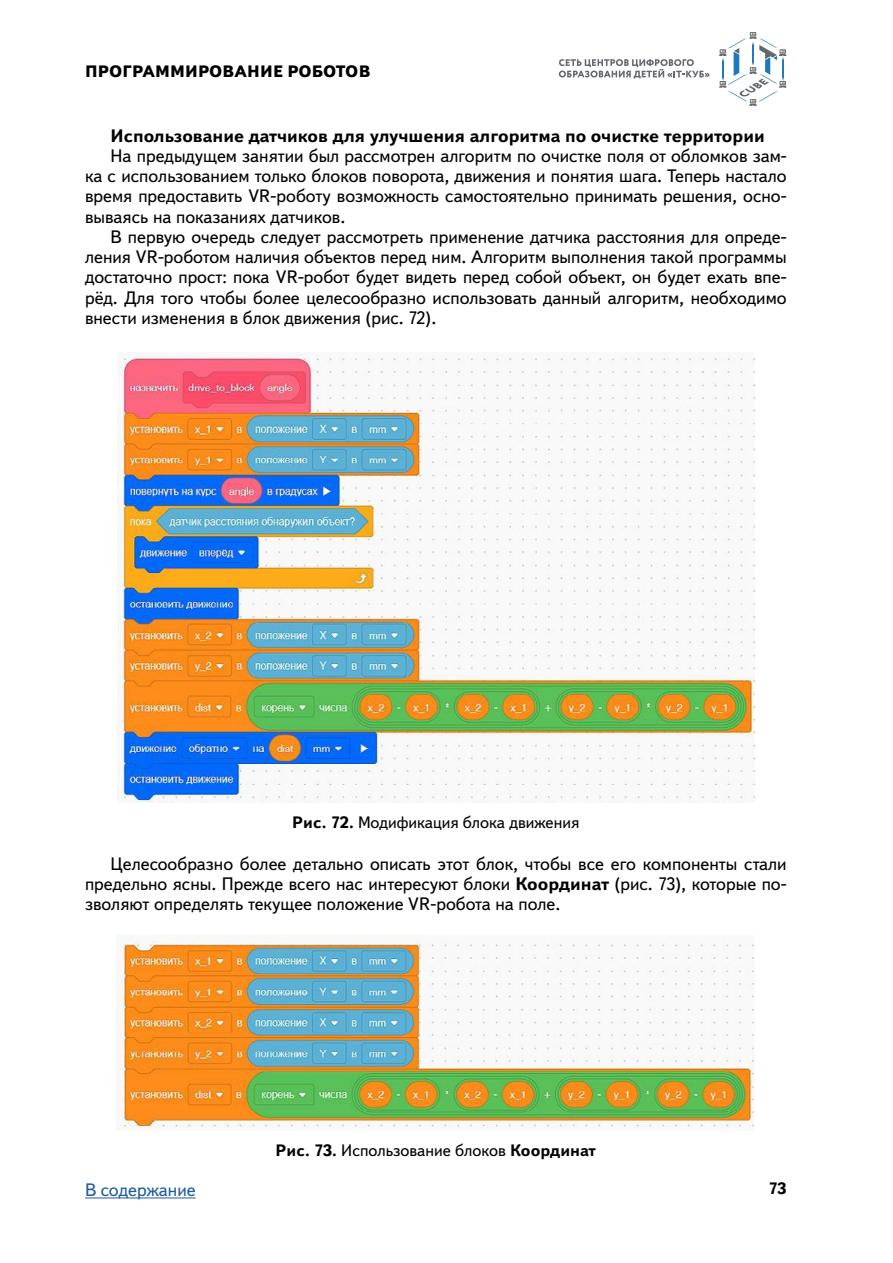
<style>
.page{position:relative;width:893px;height:1263px;background:#fff}
.page>*{position:absolute;margin:0;border:0;box-sizing:border-box;transform-origin:0 0}
.t1{font:18px/20.2px "Textbook New";color:#000;text-align:justify}
.t2{font:700 18px "Textbook New";color:#000}
.t3{font:18px "Textbook New";color:#205d9e}
.t4{font:16.5px "Textbook New";color:#000}
.t5{font:800 16.5px "Textbook New";letter-spacing:.01em;color:#000}
.t6{font:700 16.5px "Textbook New";color:#000}
.s1{font-weight:700}
</style>
<div class="page">
<svg style="left:719px;top:32px;width:67px;height:74px"></svg>
<svg style="left:559px;top:59px;width:151px;height:20px"></svg>
<hr style="left:85px;top:1197px;width:111px;height:1px;background:#205d9e">
<img style="left:117px;top:353px;width:638px;height:450px">
<img style="left:117px;top:935px;width:638px;height:193px">
<p class="t5" style="left:85px;top:61px;width:287px">ПРОГРАММИРОВАНИЕ РОБОТОВ</p>
<p class="t2" style="left:111px;top:124px;width:656px">Использование датчиков для улучшения алгоритма по очистке территории</p>
<p class="t1" style="left:85px;top:145px;width:703px;text-indent:26px">На предыдущем занятии был рассмотрен алгоритм по очистке поля от обломков зам&shy;ка с использованием только блоков поворота, движения и понятия шага. Теперь настало время предоставить VR-роботу возможность самостоятельно принимать решения, осно&shy;вываясь на показаниях датчиков.</p>
<p class="t1" style="left:85px;top:226px;width:703px;text-indent:26px">В первую очередь следует рассмотреть применение датчика расстояния для опреде&shy;ления VR-роботом наличия объектов перед ним. Алгоритм выполнения такой программы достаточно прост: пока VR-робот будет видеть перед собой объект, он будет ехать впе&shy;рёд. Для того чтобы более целесообразно использовать данный алгоритм, необходимо внести изменения в блок движения (рис. 72).</p>
<p class="t4" style="left:292px;top:812px;width:289px"><span class="s1">Рис. 72.</span> Модификация блока движения</p>
<p class="t1" style="left:85px;top:853px;width:703px;text-indent:26px">Целесообразно более детально описать этот блок, чтобы все его компоненты стали предельно ясны. Прежде всего нас интересуют блоки <span class="s1">Координат</span> (рис. 73), которые по&shy;зволяют определять текущее положение VR-робота на поле.</p>
<p class="t3" style="left:85px;top:1179px;width:112px">В содержание</p>
<p class="t4" style="left:276px;top:1140px;width:322px"><span class="s1">Рис. 73.</span> Использование блоков <span class="s1">Координат</span></p>
<p class="t6" style="left:768px;top:1178px;width:20px">73</p>
</div>
